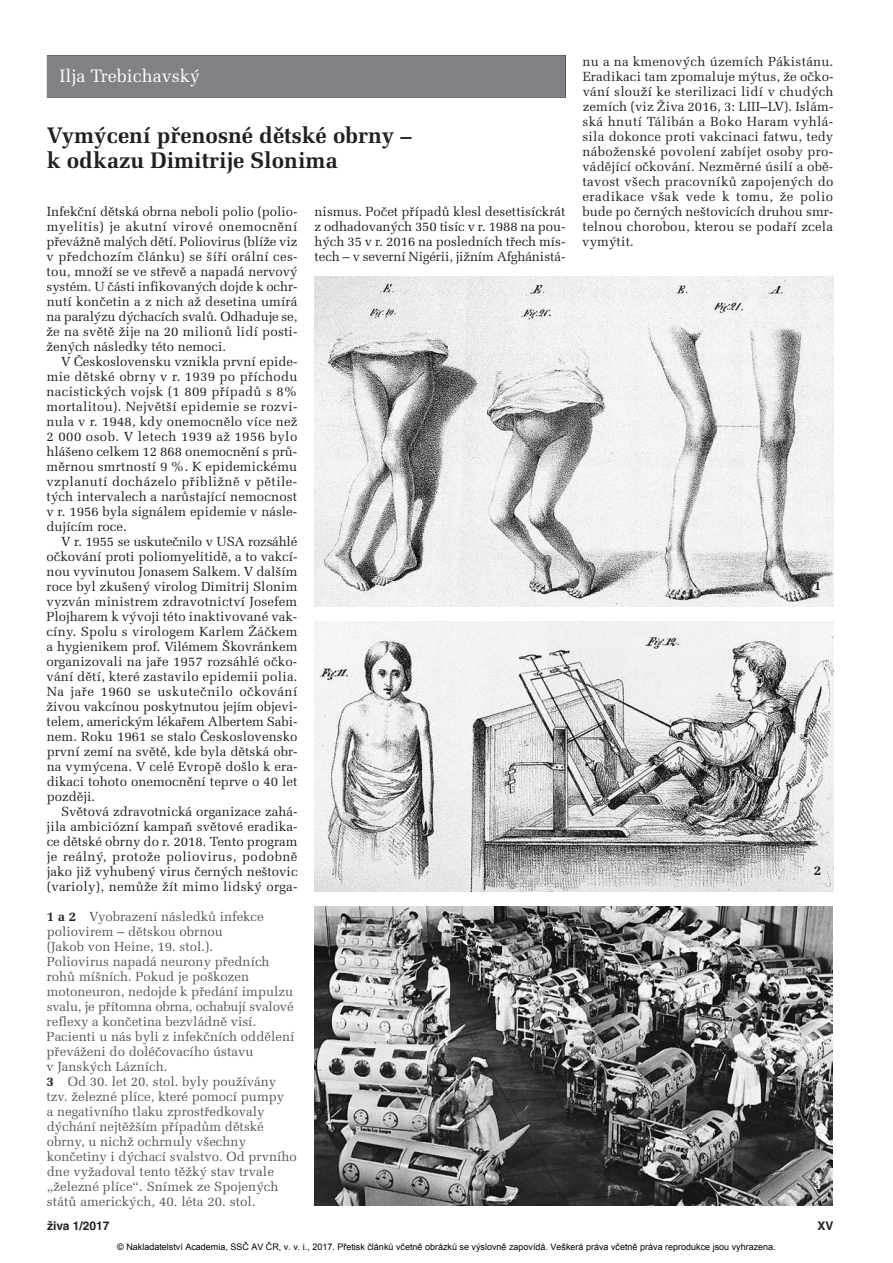
<style>
.page{position:relative;width:893px;height:1263px;background:#fff}
.page>*{position:absolute;margin:0;border:0;box-sizing:border-box;transform-origin:0 0}
.t1{font:700 22.5px/25.5px "Melior CE";color:#231f20}
.t2{font:18px "Melior CE";color:#fff}
.t3{font:700 13.5px "Melior CE";color:#231f20}
.t4{font:700 13.5px "Melior CE";color:#fff}
.t5{font:13.2px/15px "Melior CE";letter-spacing:.005em;color:#231f20;text-align:justify}
.t6{font:13.2px/15px "Melior CE";color:#57585a}
.t7{font:13.2px "Melior CE";letter-spacing:.035em;color:#231f20}
.t8{font:13.2px "Melior CE";letter-spacing:.03em;color:#231f20}
.t9{font:13.2px "Melior CE";letter-spacing:-.015em;color:#231f20}
.t10{font:700 12px "Helvetica CE";color:#231f20}
.t11{font:9px "Arial";color:#000}
.s1{font-weight:700;color:#231f20}
</style>
<div class="page">
<div style="left:47px;top:55px;width:519px;height:43px;background:#808285"></div>
<img style="left:315px;top:276px;width:518px;height:330px">
<img style="left:315px;top:621px;width:518px;height:270px">
<img style="left:315px;top:906px;width:518px;height:299px">
<p class="t2" style="left:60px;top:70px;width:142px">Ilja Trebichavský</p>
<p class="t1" style="left:47px;top:125px;width:367px">Vymýcení přenosné dětské obrny – k odkazu Dimitrije Slonima</p>
<p class="t5" style="left:47px;top:206px;width:252px">Infekční dětská obrna neboli polio (polio-</p>
<p class="t7" style="left:47px;top:222px;width:252px">myelitis) je akutní virové onemocnění</p>
<p class="t5" style="left:47px;top:236px;width:252px">převážně malých dětí. Poliovirus (blíže viz</p>
<p class="t5" style="left:47px;top:251px;width:252px">v předchozím článku) se šíří orální ces-</p>
<p class="t5" style="left:47px;top:266px;width:252px">tou, množí se ve střevě a napadá nervový</p>
<p class="t5" style="left:47px;top:281px;width:252px">systém. U části infikovaných dojde k ochr-</p>
<p class="t5" style="left:47px;top:296px;width:252px">nutí končetin a z nich až desetina umírá</p>
<p class="t5" style="left:47px;top:311px;width:252px">na paralýzu dýchacích svalů. Odhaduje se,</p>
<p class="t5" style="left:47px;top:326px;width:252px">že na světě žije na 20 milionů lidí posti-</p>
<p class="t5" style="left:47px;top:341px;width:181px">žených následky této nemoci.</p>
<p class="t5" style="left:61px;top:356px;width:238px">V Československu vznikla první epide-</p>
<p class="t5" style="left:47px;top:371px;width:252px">mie dětské obrny v r. 1939 po příchodu</p>
<p class="t5" style="left:47px;top:386px;width:252px">nacistických vojsk (1 809 případů s 8%</p>
<p class="t5" style="left:47px;top:401px;width:252px">mortalitou). Největší epidemie se rozvi-</p>
<p class="t5" style="left:47px;top:416px;width:252px">nula v r. 1948, kdy onemocnělo více než</p>
<p class="t8" style="left:47px;top:432px;width:252px">2 000 osob. V letech 1939 až 1956 bylo</p>
<p class="t5" style="left:46px;top:446px;width:252px">hlášeno celkem 12 868 onemocnění s prů-</p>
<p class="t5" style="left:46px;top:461px;width:252px">měrnou smrtností 9 %. K epidemickému</p>
<p class="t8" style="left:46px;top:477px;width:252px">vzplanutí docházelo přibližně v pětile-</p>
<p class="t5" style="left:46px;top:491px;width:252px">tých intervalech a narůstající nemocnost</p>
<p class="t5" style="left:46px;top:506px;width:252px">v r. 1956 byla signálem epidemie v násle-</p>
<p class="t5" style="left:46px;top:521px;width:82px">dujícím roce.</p>
<p class="t9" style="left:61px;top:537px;width:238px">V r. 1955 se uskutečnilo v USA rozsáhlé</p>
<p class="t5" style="left:47px;top:551px;width:252px">očkování proti poliomyelitidě, a to vakcí-</p>
<p class="t5" style="left:47px;top:566px;width:252px">nou vyvinutou Jonasem Salkem. V dalším</p>
<p class="t5" style="left:47px;top:581px;width:252px">roce byl zkušený virolog Dimitrij Slonim</p>
<p class="t5" style="left:47px;top:596px;width:252px">vyzván ministrem zdravotnictví Josefem</p>
<p class="t5" style="left:46px;top:611px;width:252px">Plojharem k vývoji této inaktivované vak-</p>
<p class="t5" style="left:46px;top:626px;width:252px">cíny. Spolu s virologem Karlem Žáčkem</p>
<p class="t5" style="left:47px;top:641px;width:252px">a hy gienikem prof. Vilémem Škovránkem</p>
<p class="t5" style="left:47px;top:656px;width:252px">organizovali na jaře 1957 rozsáhlé očko-</p>
<p class="t5" style="left:46px;top:671px;width:253px">vání dětí, které zastavilo epidemii polia.</p>
<p class="t7" style="left:47px;top:687px;width:252px">Na jaře 1960 se uskutečnilo očkování</p>
<p class="t5" style="left:47px;top:701px;width:252px">živou vakcínou poskytnutou jejím objevi-</p>
<p class="t5" style="left:47px;top:716px;width:252px">telem, americkým lékařem Albertem Sabi-</p>
<p class="t5" style="left:47px;top:731px;width:252px">nem. Roku 1961 se stalo Československo</p>
<p class="t5" style="left:47px;top:746px;width:252px">první zemí na světě, kde byla dětská obr-</p>
<p class="t5" style="left:47px;top:761px;width:252px">na vymýcena. V celé Evropě došlo k era-</p>
<p class="t5" style="left:47px;top:776px;width:252px">dikaci tohoto onemocnění teprve o 40 let</p>
<p class="t5" style="left:47px;top:791px;width:50px">později.</p>
<p class="t5" style="left:61px;top:806px;width:238px">Světová zdravotnická organizace zahá-</p>
<p class="t5" style="left:47px;top:821px;width:252px">jila ambiciózní kampaň světové eradika-</p>
<p class="t5" style="left:47px;top:836px;width:252px">ce dětské obrny do r. 2018. Tento program</p>
<p class="t7" style="left:47px;top:852px;width:252px">je reálný, protože poliovirus, podobně</p>
<p class="t5" style="left:47px;top:866px;width:252px">jako již vyhubený virus černých neštovic</p>
<p class="t5" style="left:47px;top:881px;width:252px">(varioly), nemůže žít mimo lidský orga-</p>
<p class="t5" style="left:315px;top:206px;width:253px">nismus. Počet případů klesl desettisíckrát z odhadovaných 350 tisíc v r. 1988 na pou&shy;hých 35 v r. 2016 na posledních třech mís&shy;tech – v severní Nigérii, jižním Afghánistá-</p>
<p class="t5" style="left:582px;top:56px;width:253px">nu a na kmenových územích Pákistánu.<br>Eradikaci tam zpomaluje mýtus, že očko&shy;vání slouží ke sterilizaci lidí v chudých zemích (viz Živa 2016, 3: LIII–LV). Islám&shy;ská hnutí Tálibán a Boko Haram vyhlá&shy;sila dokonce proti vakcinaci fatwu, tedy náboženské povolení zabíjet osoby pro&shy;vádějící očkování. Nezměrné úsilí a obě&shy;tavost všech pracovníků zapojených do eradikace však vede k tomu, že polio bude po černých neštovicích druhou smr&shy;telnou chorobou, kterou se podaří zcela vymýtit.</p>
<p class="t3" style="left:814px;top:580px;width:9px">1</p>
<p class="t3" style="left:814px;top:865px;width:9px">2</p>
<p class="t6" style="left:47px;top:911px;width:252px"><span class="s1">1 a 2</span> Vyobrazení následků infekce poliovirem – dětskou obrnou<br>(Jakob von Heine, 19. stol.).<br>Poliovirus napadá neurony předních rohů míšních. Pokud je poškozen motoneuron, nedojde k předání impulzu svalu, je přítomna obrna, ochabují svalové reflexy a končetina bezvládně visí.<br>Pacienti u nás byli z infekčních oddělení převáženi do doléčovacího ústavu<br>v Janských Lázních.<br><span class="s1">3</span> Od 30. let 20. stol. byly používány tzv. železné plíce, které pomocí pumpy<br>a negativního tlaku zprostředkovaly dýchání nejtěžším případům dětské obrny, u nichž ochrnuly všechny končetiny i dýchací svalstvo. Od prvního dne vyžadoval tento těžký stav trvale „železné plíce“. Snímek ze Spojených států amerických, 40. léta 20. stol.</p>
<p class="t11" style="left:117px;top:1241px;width:660px">© Nakladatelství Academia, SSČ AV ČR, v. v. i., 2017. Přetisk článků včetně obrázků se výslovně zapovídá. Veškerá práva včetně práva reprodukce jsou vyhrazena.</p>
<p class="t4" style="left:814px;top:1180px;width:9px">3</p>
<p class="t10" style="left:47px;top:1221px;width:64px">živa 1/2017</p>
<p class="t10" style="left:817px;top:1221px;width:18px">XV</p>
</div>
